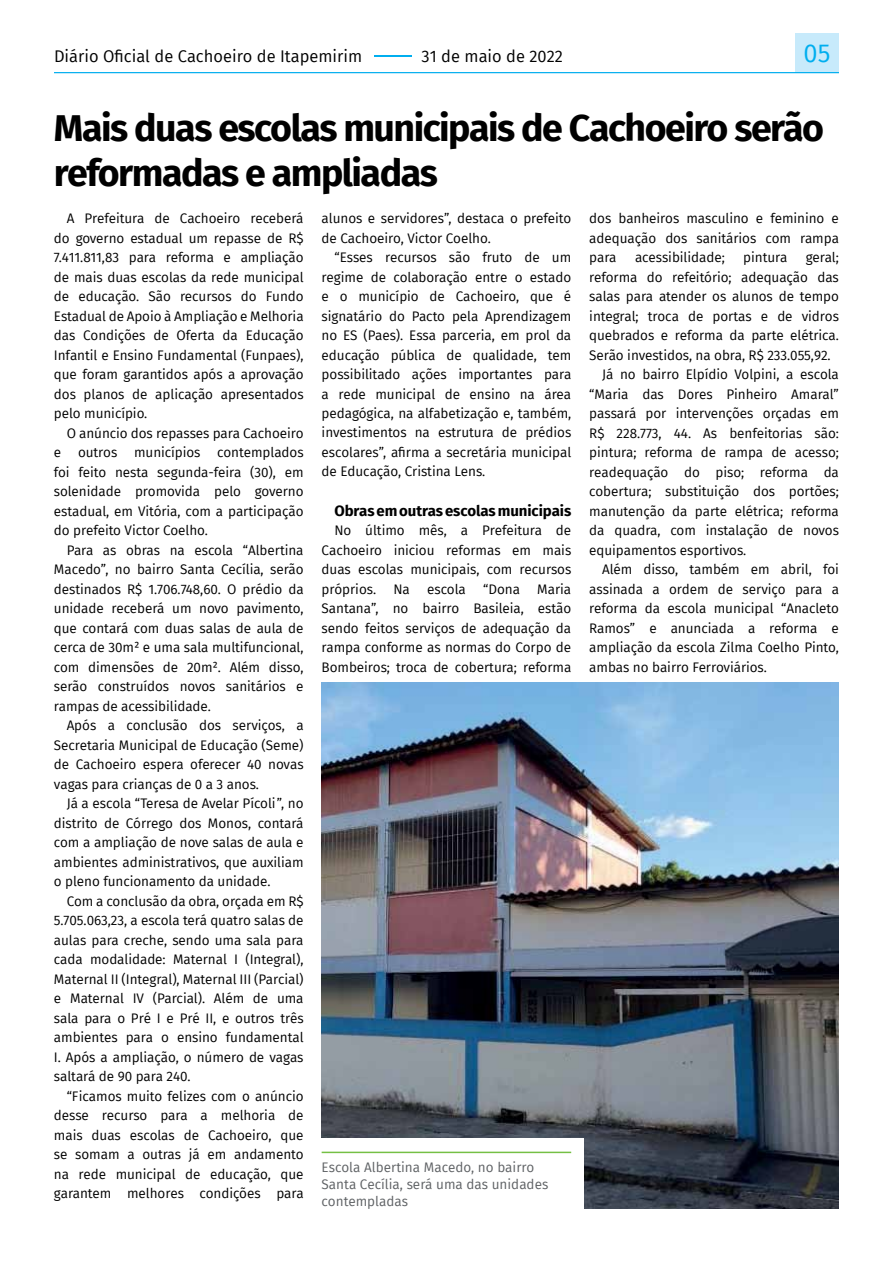
<style>
.page{position:relative;width:893px;height:1263px;background:#fff}
.page>*{position:absolute;margin:0;border:0;box-sizing:border-box;transform-origin:0 0}
.t1{font:700 37.5px/45px "Fira Sans";letter-spacing:-.04em;color:#000}
.t2{font:25.5px "Fira Sans";color:#00aeef}
.t3{font:16.5px "Fira Sans";color:#000}
.t4{font:700 15px "Fira Sans";letter-spacing:-.005em;color:#000}
.t5{font:13.5px/19.5px "Fira Sans";letter-spacing:-.005em;color:#000;text-align:justify}
.t6{font:13.5px/16.6px "Fira Sans";color:#5e6164}
.s1{color:#00aeef}
</style>
<div class="page">
<div style="left:795px;top:33px;width:44px;height:40px;background:#c7eafb"></div>
<hr style="left:54px;top:72px;width:785px;height:1px;background:#00aeef">
<img style="left:322px;top:682px;width:517px;height:527px">
<div style="left:307px;top:1138px;width:277px;height:71px;background:#fff"></div>
<hr style="left:322px;top:1152px;width:249px;height:1px;background:#75c044">
<p class="t3" style="left:54px;top:43px;width:510px">Diário Oficial de Cachoeiro de Itapemirim <span class="s1">–</span>31 de maio de 2022</p>
<h2 class="t2" style="left:804px;top:34px;width:28px">05</h2>
<h1 class="t1" style="left:54px;top:103px;width:772px">Mais duas escolas municipais de Cachoeiro serão reformadas e ampliadas</h1>
<p class="t5" style="left:54px;top:209px;width:251px;text-indent:13px">A Prefeitura de Cachoeiro receberá do governo estadual um repasse de R$ 7.411.811,83 para reforma e ampliação de mais duas escolas da rede municipal de educação. São recursos do Fundo Estadual de Apoio à Ampliação e Melhoria das Condições de Oferta da Educação Infantil e Ensino Fundamental (Funpaes), que foram garantidos após a aprovação dos planos de aplicação apresentados pelo município.</p>
<p class="t5" style="left:54px;top:423px;width:251px;text-indent:13px">O anúncio dos repasses para Cachoeiro e outros municípios contemplados foi feito nesta segunda-feira (30), em solenidade promovida pelo governo estadual, em Vitória, com a participação do prefeito Victor Coelho.</p>
<p class="t5" style="left:54px;top:540px;width:251px;text-indent:13px">Para as obras na escola “Albertina Macedo”, no bairro Santa Cecília, serão destinados R$ 1.706.748,60. O prédio da unidade receberá um novo pavimento, que contará com duas salas de aula de cerca de 30m² e uma sala multifuncional, com dimensões de 20m². Além disso, serão construídos novos sanitários e rampas de acessibilidade.</p>
<p class="t5" style="left:54px;top:715px;width:251px;text-indent:13px">Após a conclusão dos serviços, a Secretaria Municipal de Educação (Seme) de Cachoeiro espera oferecer 40 novas vagas para crianças de 0 a 3 anos.</p>
<p class="t5" style="left:54px;top:793px;width:251px;text-indent:13px">Já a escola “Teresa de Avelar Pícoli”, no distrito de Córrego dos Monos, contará com a ampliação de nove salas de aula e ambientes administrativos, que auxiliam o pleno funcionamento da unidade.</p>
<p class="t5" style="left:54px;top:891px;width:251px;text-indent:13px">Com a conclusão da obra, orçada em R$ 5.705.063,23, a escola terá quatro salas de aulas para creche, sendo uma sala para cada modalidade: Maternal I (Integral), Maternal II (Integral), Maternal III (Parcial) e Maternal IV (Parcial). Além de uma sala para o Pré I e Pré II, e outros três ambientes para o ensino fundamental I. Após a ampliação, o número de vagas saltará de 90 para 240.</p>
<p class="t5" style="left:54px;top:1086px;width:251px;text-indent:13px">“Ficamos muito felizes com o anúncio desse recurso para a melhoria de mais duas escolas de Cachoeiro, que se somam a outras já em andamento na rede municipal de educação, que garantem melhores condições para</p>
<p class="t5" style="left:322px;top:208px;width:251px">alunos e servidores”, destaca o prefeito de Cachoeiro, Victor Coelho.</p>
<p class="t5" style="left:322px;top:247px;width:251px;text-indent:13px">“Esses recursos são fruto de um regime de colaboração entre o estado e o município de Cachoeiro, que é signatário do Pacto pela Aprendizagem no ES (Paes). Essa parceria, em prol da educação pública de qualidade, tem possibilitado ações importantes para a rede municipal de ensino na área pedagógica, na alfabetização e, também, investimentos na estrutura de prédios escolares”, afirma a secretária municipal de Educação, Cristina Lens.</p>
<p class="t4" style="left:334px;top:498px;width:238px">Obras em outras escolas municipais</p>
<p class="t5" style="left:322px;top:521px;width:251px;text-indent:13px">No último mês, a Prefeitura de Cachoeiro iniciou reformas em mais duas escolas municipais, com recursos próprios.</p>
<p class="t5" style="left:589px;top:208px;width:251px">dos banheiros masculino e feminino e adequação dos sanitários com rampa para</p>
<p class="t5" style="left:635px;top:247px;width:91px">acessibilidade;</p>
<p class="t5" style="left:743px;top:247px;width:46px">pintura</p>
<p class="t5" style="left:806px;top:247px;width:35px">geral;</p>
<p class="t5" style="left:589px;top:267px;width:251px">reforma do refeitório; adequação das</p>
<p class="t5" style="left:589px;top:286px;width:251px">salas para atender os alunos de tempo</p>
<p class="t5" style="left:589px;top:306px;width:251px">integral; troca de portas e de vidros</p>
<p class="t5" style="left:589px;top:325px;width:251px">quebrados e reforma da parte elétrica.</p>
<p class="t5" style="left:589px;top:345px;width:243px">Serão investidos, na obra, R$ 233.055,92.</p>
<p class="t5" style="left:602px;top:364px;width:238px">Já no bairro Elpídio Volpini, a escola</p>
<p class="t5" style="left:589px;top:384px;width:251px">“Maria das Dores Pinheiro Amaral”</p>
<p class="t5" style="left:589px;top:403px;width:251px">passará por intervenções orçadas em</p>
<p class="t5" style="left:589px;top:423px;width:251px">R$ 228.773, 44. As benfeitorias são:</p>
<p class="t5" style="left:589px;top:442px;width:251px">pintura; reforma de rampa de acesso;</p>
<p class="t5" style="left:589px;top:462px;width:251px">readequação do piso; reforma da</p>
<p class="t5" style="left:589px;top:481px;width:251px">cobertura; substituição dos portões;</p>
<p class="t5" style="left:589px;top:501px;width:251px">manutenção da parte elétrica; reforma</p>
<p class="t5" style="left:589px;top:520px;width:251px">da quadra, com instalação de novos</p>
<p class="t5" style="left:589px;top:540px;width:159px">equipamentos esportivos.</p>
<p class="t5" style="left:602px;top:559px;width:238px">Além disso, também em abril, foi</p>
<p class="t5" style="left:589px;top:579px;width:251px">assinada a ordem de serviço para a</p>
<p class="t5" style="left:589px;top:598px;width:251px">reforma da escola municipal “Anacleto</p>
<p class="t5" style="left:589px;top:618px;width:251px">Ramos” e anunciada a reforma e</p>
<p class="t5" style="left:589px;top:637px;width:251px">ampliação da escola Zilma Coelho Pinto,</p>
<p class="t5" style="left:589px;top:657px;width:179px">ambas no bairro Ferroviários.</p>
<p class="t5" style="left:322px;top:579px;width:251px;text-indent:216px">Maria Santana”, no bairro Basileia, estão sendo feitos serviços de adequação da rampa conforme as normas do Corpo de Bombeiros; troca de cobertura; reforma</p>
<p class="t5" style="left:393px;top:579px;width:18px">Na</p>
<p class="t5" style="left:427px;top:579px;width:40px">escola</p>
<p class="t5" style="left:483px;top:579px;width:38px">“Dona</p>
<p class="t6" style="left:322px;top:1159px;width:228px">Escola Albertina Macedo, no bairro<br>Santa Cecília, será uma das unidades contempladas</p>
</div>
